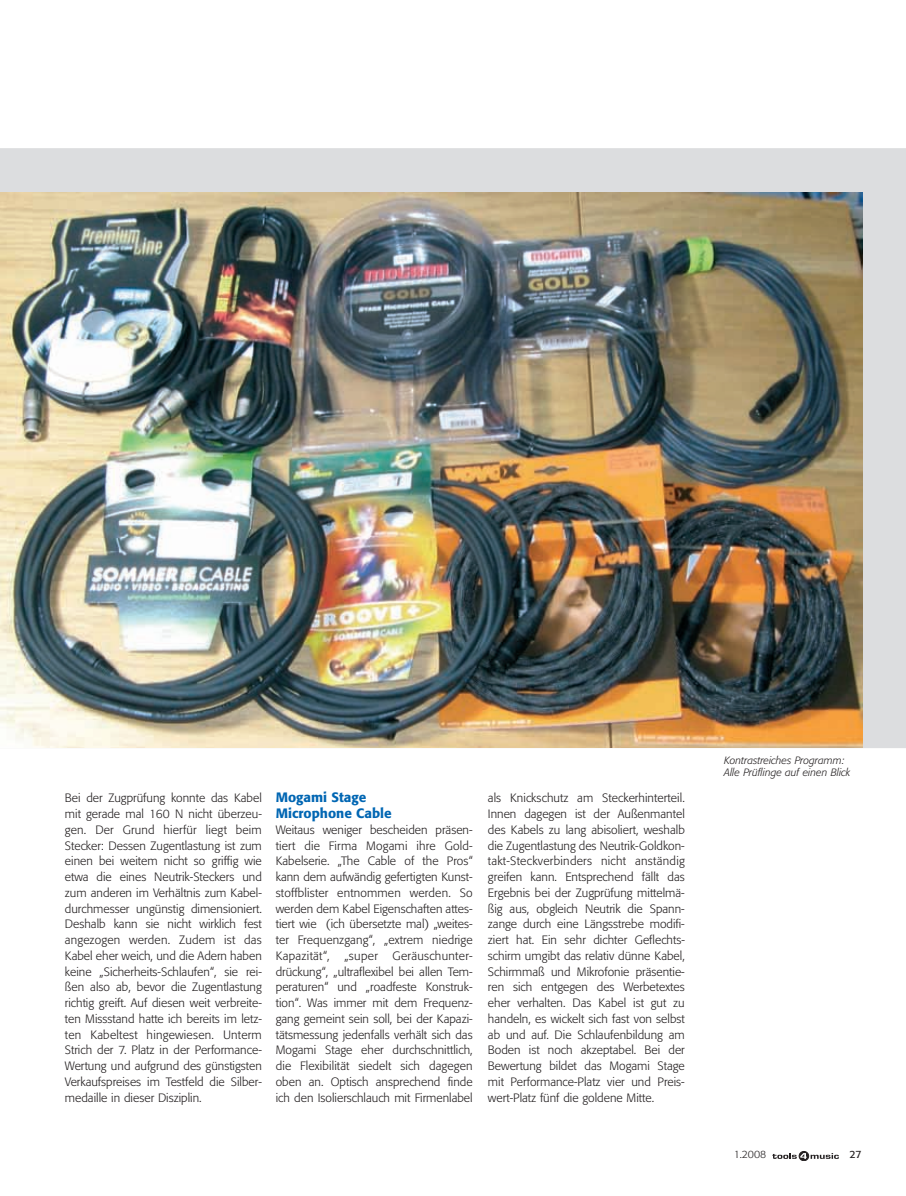
<style>
.page{position:relative;width:906px;height:1196px;background:#fff}
.page>*{position:absolute;margin:0;border:0;box-sizing:border-box;transform-origin:0 0}
.t1{font:500 13.5px/15.8px "Formata";color:#0166b3}
.t2{font:300 12px/15.8px "Formata";color:#231f20;text-align:justify}
.t3{font:italic 300 10.5px/12.9px "Formata";color:#231f20}
.t4{font:300 10.5px "Formata";color:#231f20}
.t5{font:10.5px "Formata";color:#231f20}
</style>
<div class="page">
<img style="left:0;top:148px;width:906px;height:1013px">
<p class="t2" style="left:65px;top:791px;width:198px">Bei der Zugprüfung konnte das Kabel mit gerade mal 160 N nicht überzeu&shy;gen. Der Grund hierfür liegt beim Stecker: Dessen Zugentlastung ist zum einen bei weitem nicht so griffig wie etwa die eines Neutrik-Steckers und zum anderen im Verhältnis zum Kabel&shy;durchmesser ungünstig dimensioniert.<br>Deshalb kann sie nicht wirklich fest angezogen werden. Zudem ist das Kabel eher weich, und die Adern haben keine „Sicherheits-Schlaufen“, sie rei&shy;ßen also ab, bevor die Zugentlastung richtig greift. Auf diesen weit verbreite&shy;ten Missstand hatte ich bereits im letz&shy;ten Kabeltest hingewiesen. Unterm Strich der 7. Platz in der Performance-Wertung und aufgrund des günstigsten Verkaufspreises im Testfeld die Silber&shy;medaille in dieser Disziplin.</p>
<p class="t1" style="left:276px;top:790px;width:117px">Mogami Stage<br>Microphone Cable</p>
<p class="t2" style="left:276px;top:822px;width:198px">Weitaus weniger bescheiden präsen&shy;tiert die Firma Mogami ihre Gold-Kabelserie. „The Cable of the Pros“ kann dem aufwändig gefertigten Kunst&shy;stoffblister entnommen werden. So werden dem Kabel Eigenschaften attes&shy;tiert wie (ich übersetzte mal) „weites&shy;ter Frequenzgang“, „extrem niedrige Kapazität“, „super Geräuschunter&shy;drückung“, „ultraflexibel bei allen Tem&shy;peraturen“ und „roadfeste Konstruk&shy;tion“. Was immer mit dem Frequenz&shy;gang gemeint sein soll, bei der Kapazi&shy;tätsmessung jedenfalls verhält sich das Mogami Stage eher durchschnittlich, die Flexibilität siedelt sich dagegen oben an. Optisch ansprechend finde ich den Isolierschlauch mit Firmenlabel</p>
<p class="t2" style="left:488px;top:791px;width:198px">als Knickschutz am Steckerhinterteil.<br>Innen dagegen ist der Außenmantel des Kabels zu lang abisoliert, weshalb die Zugentlastung des Neutrik-Goldkon&shy;takt-Steckverbinders nicht anständig greifen kann. Entsprechend fällt das Ergebnis bei der Zugprüfung mittelmä&shy;ßig aus, obgleich Neutrik die Spann&shy;zange durch eine Längsstrebe modifi&shy;ziert hat. Ein sehr dichter Geflechts&shy;schirm umgibt das relativ dünne Kabel, Schirmmaß und Mikrofonie präsentie&shy;ren sich entgegen des Werbetextes eher verhalten. Das Kabel ist gut zu handeln, es wickelt sich fast von selbst ab und auf. Die Schlaufenbildung am Boden ist noch akzeptabel. Bei der Bewertung bildet das Mogami Stage mit Performance-Platz vier und Preis&shy;wert-Platz fünf die goldene Mitte.</p>
<p class="t3" style="left:724px;top:754px;width:128px">Kontrastreiches Programm:<br>Alle Prüflinge auf einen Blick</p>
<p class="t4" style="left:733px;top:1149px;width:34px">1.2008</p>
<p class="t5" style="left:849px;top:1149px;width:14px">27</p>
</div>
